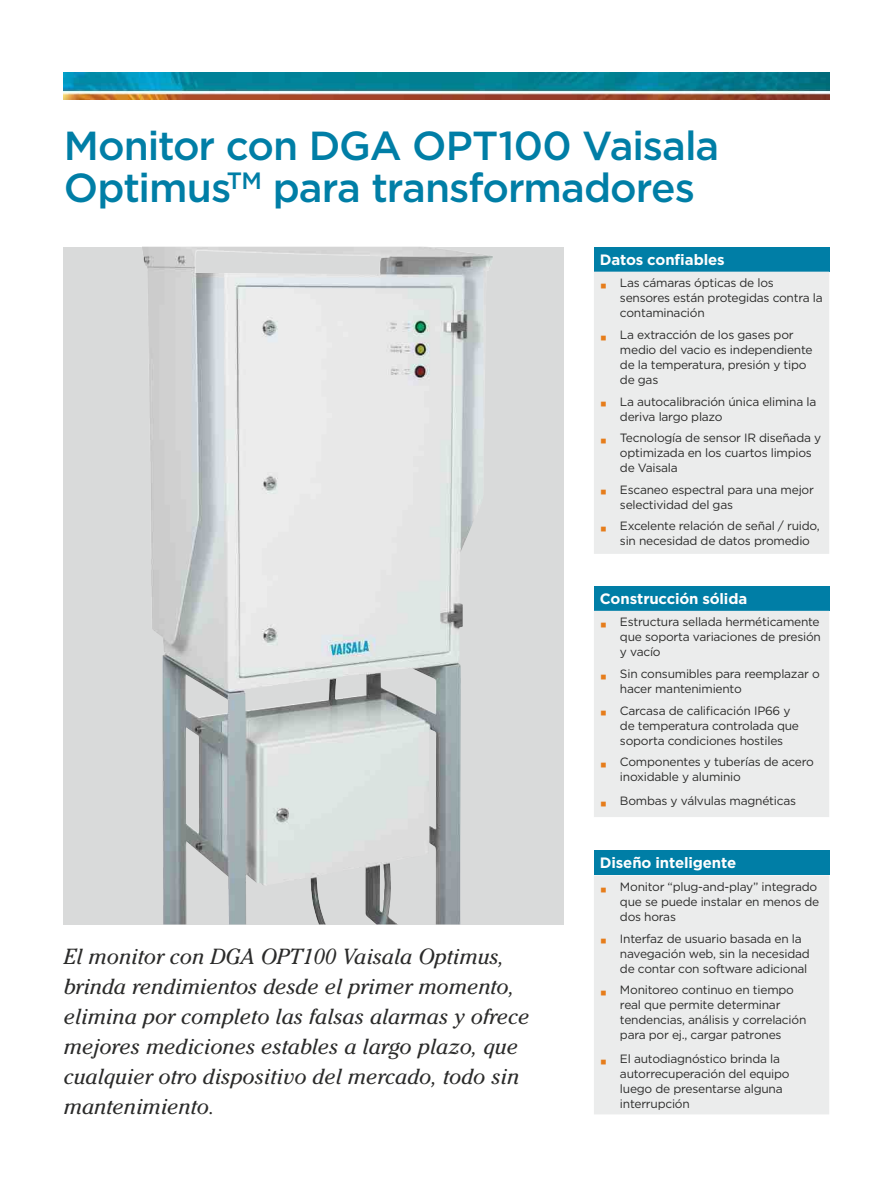
<style>
.page{position:relative;width:893px;height:1191px;background:#fff}
.page>*{position:absolute;margin:0;border:0;box-sizing:border-box;transform-origin:0 0}
.t1{font:500 40.5px/42px "Gotham";letter-spacing:-.025em;color:#007ea6}
.t2{font:italic 21.75px/30px "Cheltenham Std";color:#2b2b2a}
.t3{font:700 15px "Gotham";letter-spacing:-.01em;color:#fefefe}
.t4{font:12px/15px "Gotham";letter-spacing:-.02em;color:#2b2b2a}
.s1{font-family:"Arial";font-size:21px;color:#e67d1b}
</style>
<div class="page">
<img style="left:64px;top:72px;width:765px;height:28px">
<div style="left:63px;top:247px;width:501px;height:677px;background:#d9dada"></div>
<img style="left:142px;top:247px;width:351px;height:677px">
<div style="left:594px;top:247px;width:235px;height:25px;background:#007ea6"></div>
<div style="left:594px;top:272px;width:235px;height:282px;background:#ebecec"></div>
<div style="left:594px;top:586px;width:235px;height:25px;background:#007ea6"></div>
<div style="left:594px;top:611px;width:235px;height:206px;background:#ebecec"></div>
<div style="left:594px;top:850px;width:235px;height:25px;background:#007ea6"></div>
<div style="left:594px;top:875px;width:235px;height:239px;background:#ebecec"></div>
<h1 class="t1" style="left:64px;top:124px;width:657px">Monitor con DGA OPT100 Vaisala<br>Optimus<sup>TM</sup> para transformadores</h1>
<p class="t3" style="left:600px;top:249px;width:126px">Datos confiables</p>
<p class="t4" style="left:620px;top:275px;width:204px;text-indent:-20px"><span class="s1">▪</span> Las cámaras ópticas de los sensores están protegidas contra la contaminación</p>
<p class="t4" style="left:620px;top:327px;width:194px;text-indent:-20px"><span class="s1">▪</span> La extracción de los gases por medio del vacio es independiente de la temperatura, presión y tipo de gas</p>
<p class="t4" style="left:620px;top:393px;width:198px;text-indent:-20px"><span class="s1">▪</span> La autocalibración única elimina la deriva largo plazo</p>
<p class="t4" style="left:620px;top:430px;width:203px;text-indent:-20px"><span class="s1">▪</span> Tecnología de sensor IR diseñada y optimizada en los cuartos limpios de Vaisala</p>
<p class="t4" style="left:620px;top:482px;width:195px;text-indent:-20px"><span class="s1">▪</span> Escaneo espectral para una mejor selectividad del gas</p>
<p class="t4" style="left:620px;top:518px;width:201px;text-indent:-20px"><span class="s1">▪</span> Excelente relación de señal / ruido, sin necesidad de datos promedio</p>
<p class="t2" style="left:64px;top:941px;width:467px">El monitor con DGA OPT100 Vaisala Optimus, brinda rendimientos desde el primer momento, elimina por completo las falsas alarmas y ofrece mejores mediciones estables a largo plazo, que cualquier otro dispositivo del mercado, todo sin mantenimiento.</p>
<p class="t3" style="left:600px;top:588px;width:149px">Construcción sólida</p>
<p class="t4" style="left:620px;top:614px;width:202px;text-align:justify;text-indent:-20px"><span class="s1">▪</span> Estructura sellada herméticamente que soporta variaciones de presión y vacío</p>
<p class="t4" style="left:620px;top:666px;width:201px;text-indent:-20px"><span class="s1">▪</span> Sin consumibles para reemplazar o hacer mantenimiento</p>
<p class="t4" style="left:620px;top:702px;width:181px;text-indent:-20px"><span class="s1">▪</span> Carcasa de calificación IP66 y de temperatura controlada que soporta condiciones hostiles</p>
<p class="t4" style="left:620px;top:754px;width:195px;text-indent:-20px"><span class="s1">▪</span> Componentes y tuberías de acero inoxidable y aluminio</p>
<p class="t4" style="left:600px;top:793px;width:198px"><span class="s1">▪</span> Bombas y válvulas magnéticas</p>
<p class="t3" style="left:600px;top:853px;width:138px">Diseño inteligente</p>
<p class="t4" style="left:620px;top:879px;width:201px;text-indent:-20px"><span class="s1">▪</span> Monitor “plug-and-play” integrado que se puede instalar en menos de dos horas</p>
<p class="t4" style="left:620px;top:930px;width:191px;text-indent:-20px"><span class="s1">▪</span> Interfaz de usuario basada en la navegación web, sin la necesidad de contar con software adicional</p>
<p class="t4" style="left:620px;top:982px;width:188px;text-indent:-20px"><span class="s1">▪</span> Monitoreo continuo en tiempo real que permite determinar tendencias, análisis y correlación para por ej., cargar patrones</p>
<p class="t4" style="left:620px;top:1051px;width:171px;text-indent:-20px"><span class="s1">▪</span> El autodiagnóstico brinda la autorrecuperación del equipo luego de presentarse alguna interrupción</p>
</div>
